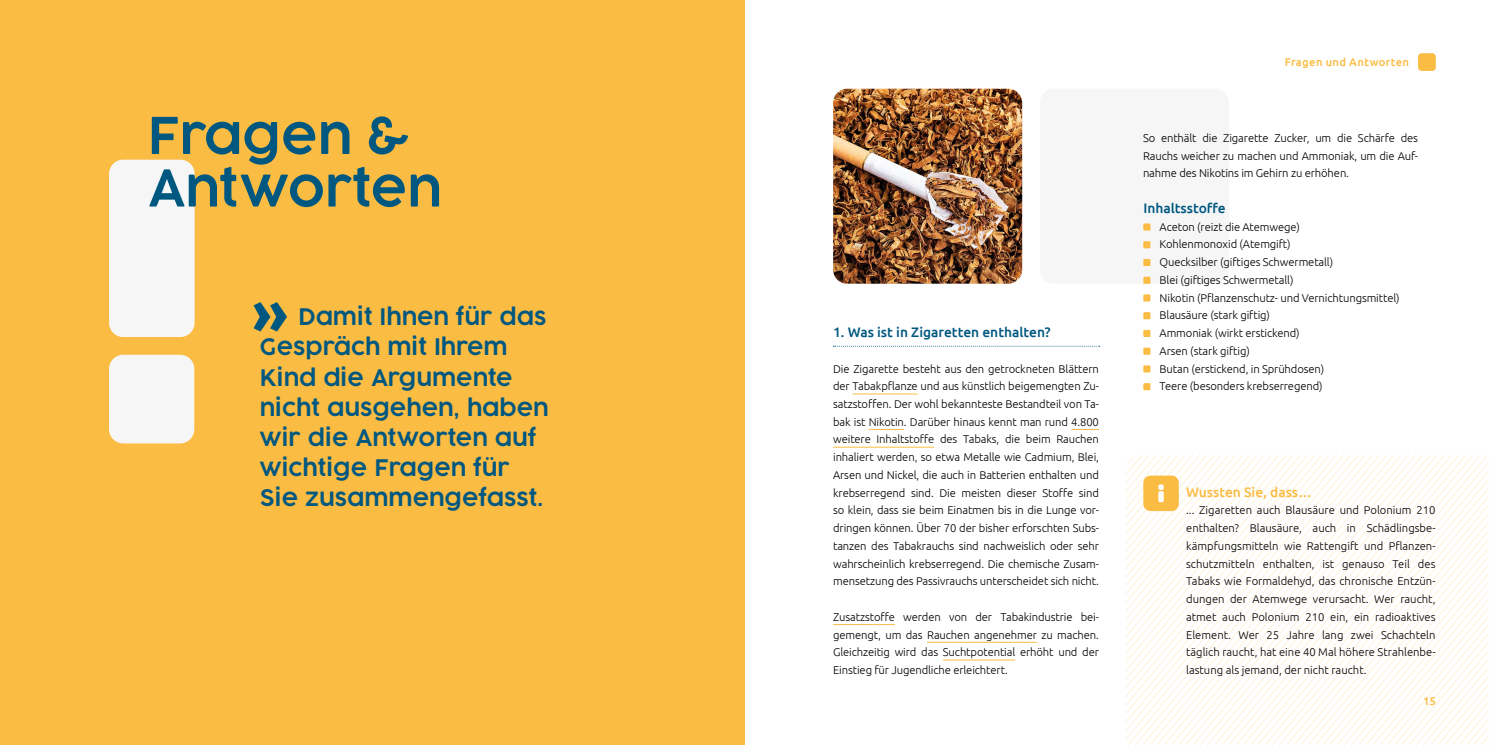
<style>
.page{position:relative;width:1489px;height:745px;background:#fff}
.page>*{position:absolute;margin:0;border:0;box-sizing:border-box;transform-origin:0 0}
.t1{font:700 61.25px "Ubuntu";color:#005880}
.t2{font:300 50px/52.5px "Cocogoose Pro";color:#005880}
.t3{font:300 22.5px/30px "Cocogoose Pro";color:#005880}
.t4{font:500 13.75px "Ubuntu";color:#005880}
.t5{font:500 13.75px "Ubuntu";color:#fbbc43}
.t6{font:300 11.25px/17.8px "Ubuntu";letter-spacing:-.01em;color:#000;text-align:justify}
.t7{font:500 11.25px "Ubuntu";letter-spacing:.03em;color:#fbbc43}
</style>
<div class="page">
<div style="left:0;top:0;width:744px;height:744px;background:#fbbc43"></div>
<div style="left:1417px;top:53px;width:18px;height:18px;background:#fbbc43;border-radius:4px"></div>
<svg style="left:1277px;top:455px;width:211px;height:289px"></svg>
<div style="left:109px;top:159px;width:85px;height:178px;background:#f6f6f6;border-radius:14px"></div>
<div style="left:109px;top:354px;width:85px;height:89px;background:#f6f6f6;border-radius:14px"></div>
<div style="left:1039px;top:89px;width:189px;height:194px;background:#f6f6f6;border-radius:14px"></div>
<hr style="left:852px;top:393px;width:65px;height:1px;background:#fbbc43">
<hr style="left:868px;top:429px;width:35px;height:1px;background:#fbbc43">
<svg style="left:1071px;top:429px;width:27px;height:1px"></svg>
<hr style="left:833px;top:446px;width:101px;height:1px;background:#fbbc43">
<hr style="left:833px;top:624px;width:61px;height:1px;background:#fbbc43">
<hr style="left:927px;top:641px;width:109px;height:1px;background:#fbbc43">
<hr style="left:942px;top:659px;width:73px;height:1px;background:#fbbc43">
<div style="left:1143px;top:223px;width:7px;height:7px;background:#fbbc43"></div>
<div style="left:1143px;top:241px;width:7px;height:7px;background:#fbbc43"></div>
<div style="left:1143px;top:259px;width:7px;height:7px;background:#fbbc43"></div>
<div style="left:1143px;top:276px;width:7px;height:7px;background:#fbbc43"></div>
<div style="left:1143px;top:294px;width:7px;height:7px;background:#fbbc43"></div>
<div style="left:1143px;top:312px;width:7px;height:7px;background:#fbbc43"></div>
<div style="left:1143px;top:330px;width:7px;height:7px;background:#fbbc43"></div>
<div style="left:1143px;top:347px;width:7px;height:7px;background:#fbbc43"></div>
<div style="left:1143px;top:365px;width:7px;height:7px;background:#fbbc43"></div>
<div style="left:1143px;top:383px;width:7px;height:7px;background:#fbbc43"></div>
<svg style="left:833px;top:345px;width:266px;height:1px"></svg>
<svg style="left:1125px;top:455px;width:152px;height:289px"></svg>
<img style="left:833px;top:89px;width:189px;height:194px">
<h2 class="t2" style="left:148px;top:110px;width:295px">Fragen &amp;<br>Antworten</h2>
<h1 class="t1" style="left:252px;top:275px;width:38px">»</h1>
<h3 class="t3" style="left:260px;top:302px;width:290px;text-indent:38px">Damit Ihnen für das<br>Gespräch mit Ihrem<br>Kind die Argumente nicht ausgehen, haben wir die Antworten auf wichtige Fragen für<br>Sie zusammengefasst.</h3>
<p class="t4" style="left:833px;top:323px;width:219px">1. Was ist in Zigaretten enthalten?</p>
<p class="t6" style="left:833px;top:359px;width:267px">Die Zigarette besteht aus den getrockneten Blättern der Tabakpflanze und aus künstlich beigemengten Zu&shy;satzstoffen. Der wohl bekannteste Bestandteil von Ta&shy;bak ist Nikotin. Darüber hinaus kennt man rund 4.800 weitere Inhaltstoffe des Tabaks, die beim Rauchen inhaliert werden, so etwa Metalle wie Cadmium, Blei, Arsen und Nickel, die auch in Batterien enthalten und krebserregend sind. Die meisten dieser Stoffe sind so klein, dass sie beim Einatmen bis in die Lunge vor&shy;dringen können. Über 70 der bisher erforschten Subs&shy;tanzen des Tabakrauchs sind nachweislich oder sehr wahrscheinlich krebserregend. Die chemische Zusam&shy;mensetzung des Passivrauchs unterscheidet sich nicht.</p>
<p class="t6" style="left:833px;top:607px;width:267px">Zusatzstoffe werden von der Tabakindustrie bei&shy;gemengt, um das Rauchen angenehmer zu machen.<br>Gleichzeitig wird das Suchtpotential erhöht und der Einstieg für Jugendliche erleichtert.</p>
<p class="t7" style="left:1284px;top:55px;width:126px">Fragen und Antworten</p>
<p class="t6" style="left:1142px;top:129px;width:276px">So enthält die Zigarette Zucker, um die Schärfe des Rauchs weicher zu machen und Ammoniak, um die Auf&shy;nahme des Nikotins im Gehirn zu erhöhen.</p>
<p class="t4" style="left:1143px;top:199px;width:84px">Inhaltsstoffe</p>
<p class="t6" style="left:1159px;top:217px;width:241px;text-align:left">Aceton (reizt die Atemwege)<br>Kohlenmonoxid (Atemgift)<br>Quecksilber (giftiges Schwermetall)<br>Blei (giftiges Schwermetall)<br>Nikotin (Pflanzenschutz- und Vernichtungsmittel)<br>Blausäure (stark giftig)<br>Ammoniak (wirkt erstickend)<br>Arsen (stark giftig)<br>Butan (erstickend, in Sprühdosen)<br>Teere (besonders krebserregend)</p>
<p class="t5" style="left:1186px;top:482px;width:127px">Wussten Sie, dass…</p>
<p class="t6" style="left:1186px;top:501px;width:251px">... Zigaretten auch Blausäure und Polonium 210 enthalten? Blausäure, auch in Schädlingsbe&shy;kämpfungsmitteln wie Rattengift und Pflanzen&shy;schutzmitteln enthalten, ist genauso Teil des Tabaks wie Formaldehyd, das chronische Entzün&shy;dungen der Atemwege verursacht. Wer raucht, atmet auch Polonium 210 ein, ein radioaktives Element. Wer 25 Jahre lang zwei Schachteln täglich raucht, hat eine 40 Mal höhere Strahlenbe&shy;lastung als jemand, der nicht raucht.</p>
<p class="t7" style="left:1422px;top:693px;width:14px">15</p>
</div>
